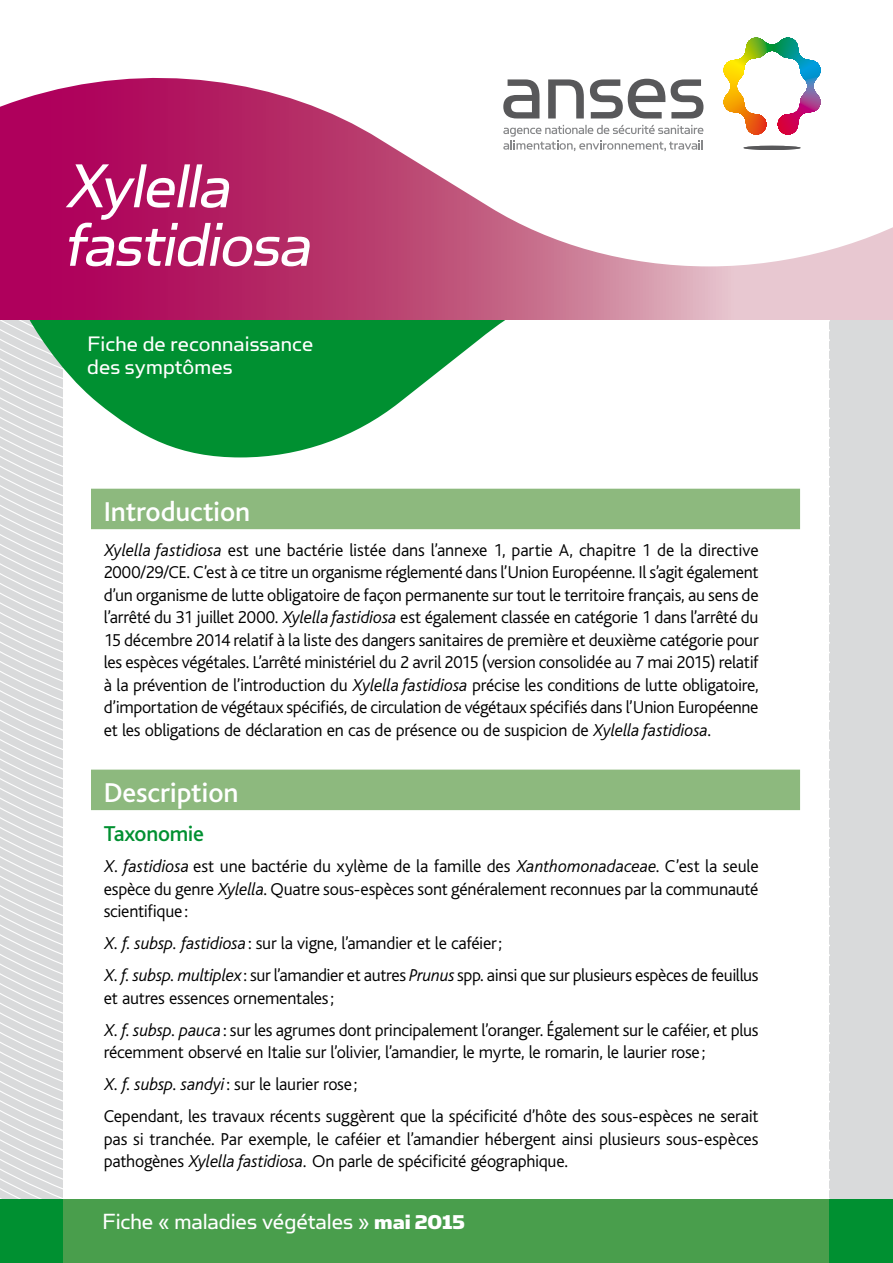
<style>
.page{position:relative;width:893px;height:1263px;background:#d9dadb}
.page>*{position:absolute;margin:0;border:0;box-sizing:border-box;transform-origin:0 0}
.t1{font:italic 69.75px/58.5px "Simian Text Orangutan";color:#fff}
.t2{font:500 28.5px "Bliss";color:#fff}
.t3{font:24.75px "Simian Text Orangutan";color:#fff}
.t4{font:23.7px/23.7px "Simian Text Orangutan";letter-spacing:.005em;color:#fff}
.t5{font:500 22.5px "Bliss";letter-spacing:-.01em;color:#009031}
.t6{font:300 18px/22.5px "Bliss";letter-spacing:-.015em;color:#000}
.s1{font-style:italic}
.s2{font-family:"Simian Text Chimpanzee";font-size:22.5px}
</style>
<div class="page">
<div style="left:64px;top:136px;width:765px;height:1127px;background:#fff"></div>
<svg style="left:30px;top:319px;width:740px;height:138px"></svg>
<svg style="left:0;top:266px;width:893px;height:53px"></svg>
<div style="left:91px;top:489px;width:709px;height:40px;background:#8db97e"></div>
<div style="left:91px;top:770px;width:709px;height:40px;background:#8db97e"></div>
<svg style="left:0;top:0;width:893px;height:266px"></svg>
<div style="left:468px;top:0;width:388px;height:189px;background:#fff"></div>
<svg style="left:0;top:0;width:821px;height:151px"></svg>
<div style="left:0;top:1199px;width:893px;height:64px;background:#009031"></div>
<div style="left:64px;top:1199px;width:765px;height:64px;background:#499e4c"></div>
<h1 class="t1" style="left:64px;top:156px;width:261px">Xylella fastidiosa</h1>
<h3 class="t4" style="left:87px;top:331px;width:228px">Fiche de reconnaissance des symptômes</h3>
<h2 class="t2" style="left:104px;top:496px;width:148px">Introduction</h2>
<p class="t6" style="left:104px;top:539px;width:656px;text-align:justify"><span class="s1">Xylella fastidiosa</span> est une bactérie listée dans l’annexe 1, partie A, chapitre 1 de la directive 2000/29/CE. C’est à ce titre un organisme réglementé dans l’Union Européenne. Il s’agit également d’un organisme de lutte obligatoire de façon permanente sur tout le territoire français, au sens de l’arrêté du 31 juillet 2000. <span class="s1">Xylella fastidiosa</span> est également classée en catégorie 1 dans l’arrêté du 15 décembre 2014 relatif à la liste des dangers sanitaires de première et deuxième catégorie pour les espèces végétales. L’arrêté ministériel du 2 avril 2015 (version consolidée au 7 mai 2015) relatif à la prévention de l’introduction du <span class="s1">Xylella fastidiosa</span> précise les conditions de lutte obligatoire, d’importation de végétaux spécifiés, de circulation de végétaux spécifiés dans l’Union Européenne et les obligations de déclaration en cas de présence ou de suspicion de <span class="s1">Xylella fastidiosa</span>.</p>
<h2 class="t2" style="left:104px;top:777px;width:136px">Description</h2>
<p class="t5" style="left:104px;top:822px;width:102px">Taxonomie</p>
<p class="t6" style="left:104px;top:855px;width:656px;text-align:justify"><span class="s1">X. fastidiosa</span> est une bactérie du xylème de la famille des <span class="s1">Xanthomonadaceae</span>. C’est la seule espèce du genre <span class="s1">Xylella</span>. Quatre sous-espèces sont généralement reconnues par la communauté scientifique:</p>
<p class="t6" style="left:104px;top:927px;width:656px;line-height:32.1px"><span class="s1">X. f. subsp. fastidiosa</span>: sur la vigne, l’amandier et le caféier;<br><span class="s1">X. f. subsp. multiplex</span>: sur l’amandier et autres <span class="s1">Prunus</span> spp. ainsi que sur plusieurs espèces de feuillus</p>
<p class="t6" style="left:104px;top:982px;width:656px;line-height:32.1px">et autres essences ornementales;<br><span class="s1">X. f. subsp. pauca</span>: sur les agrumes dont principalement l’oranger. Également sur le caféier, et plus</p>
<p class="t6" style="left:104px;top:1037px;width:656px;line-height:32.1px">récemment observé en Italie sur l’olivier, l’amandier, le myrte, le romarin, le laurier rose;<br><span class="s1">X. f. subsp. sandyi</span> : sur le laurier rose;<br>Cependant, les travaux récents suggèrent que la spécificité d’hôte des sous-espèces ne serait</p>
<p class="t6" style="left:104px;top:1128px;width:656px">pas si tranchée. Par exemple, le caféier et l’amandier hébergent ainsi plusieurs sous-espèces pathogènes <span class="s1">Xylella fastidiosa.</span> On parle de spécificité géographique.</p>
<h3 class="t3" style="left:102px;top:1208px;width:364px">Fiche « maladies végétales » <span class="s2">mai 2015</span></h3>
</div>
